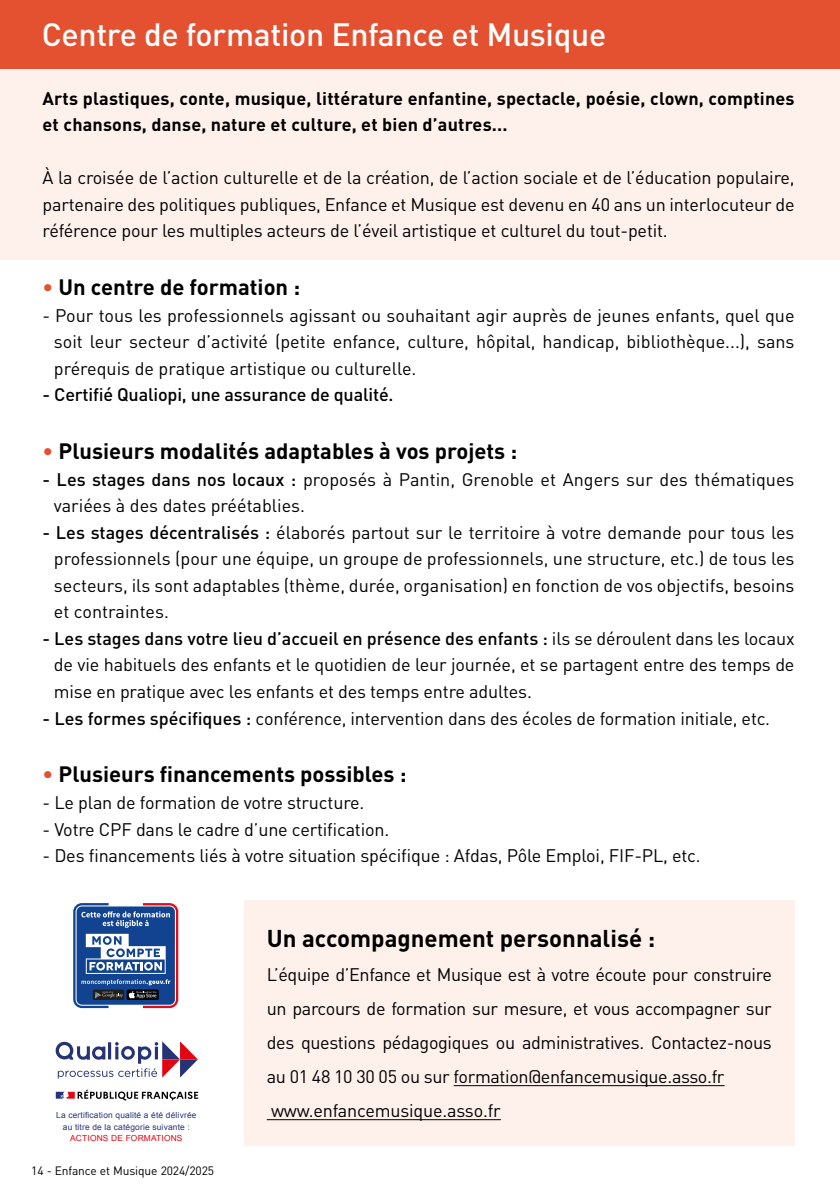
<style>
.page{position:relative;width:840px;height:1191px;background:#fff}
.page>*{position:absolute;margin:0;border:0;box-sizing:border-box;transform-origin:0 0}
.t1{font:500 32px "DINOT";letter-spacing:-.01em;color:#fff}
.t2{font:700 24px "DINOT";color:#000}
.t3{font:700 22px "DINOT";color:#000}
.t4{font:18px/26.6px "DINOT";letter-spacing:-.01em;color:#000;text-align:justify}
.t5{font:700 18px/26.6px "DINOT";letter-spacing:.01em;color:#000}
.t6{font:500 18px "DINOT";letter-spacing:-.01em;color:#000}
.t7{font:12px "DINOT";letter-spacing:-.01em;color:#000}
.t8{font:8.4px/11.4px "Arial";letter-spacing:.02em;color:#263374;text-align:center}
.t9{font:8.4px "Arial";letter-spacing:.02em;color:#e30612}
.s1{color:#e45131}
.s2{font-weight:500}
</style>
<div class="page">
<div style="left:244px;top:900px;width:550px;height:245px;background:#fef0eb"></div>
<hr style="left:453px;top:1085px;width:271px;height:1px;background:#000">
<hr style="left:266px;top:1119px;width:234px;height:1px;background:#000">
<div style="left:0;top:0;width:839px;height:259px;background:#fef0eb"></div>
<div style="left:0;top:0;width:839px;height:68px;background:#e45131"></div>
<svg style="left:73px;top:903px;width:105px;height:105px;background:#526da1"></svg>
<svg style="left:56px;top:1041px;width:142px;height:37px"></svg>
<svg style="left:56px;top:1089px;width:142px;height:11px"></svg>
<h1 class="t1" style="left:42px;top:13px;width:565px">Centre de formation Enfance et Musique</h1>
<p class="t5" style="left:43px;top:84px;width:753px">Arts plastiques, conte, musique, littérature enfantine, spectacle, poésie, clown, comptines et chansons, danse, nature et culture, et bien d’autres...</p>
<p class="t4" style="left:43px;top:164px;width:753px">À la croisée de l’action culturelle et de la création, de l’action sociale et de l’éducation populaire, partenaire des politiques publiques, Enfance et Musique est devenu en 40 ans un interlocuteur de référence pour les multiples acteurs de l’éveil artistique et culturel du tout-petit.</p>
<p class="t3" style="left:43px;top:272px;width:259px"><span class="s1">•</span> Un centre de formation :</p>
<p class="t4" style="left:54px;top:301px;width:741px;text-indent:-11px">- Pour tous les professionnels agissant ou souhaitant agir auprès de jeunes enfants, quel que soit leur secteur d’activité (petite enfance, culture, hôpital, handicap, bibliothèque...), sans prérequis de pratique artistique ou culturelle.</p>
<p class="t6" style="left:43px;top:382px;width:352px">- Certifié Qualiopi, une assurance de qualité.</p>
<p class="t3" style="left:43px;top:436px;width:476px"><span class="s1">•</span> Plusieurs modalités adaptables à vos projets :</p>
<p class="t4" style="left:54px;top:465px;width:741px;text-indent:-11px"><span class="s2">- Les stages dans nos locaux :</span> proposés à Pantin, Grenoble et Angers sur des thématiques variées à des dates préétablies.</p>
<p class="t4" style="left:54px;top:518px;width:741px;text-indent:-11px"><span class="s2">- Les stages décentralisés :</span> élaborés partout sur le territoire à votre demande pour tous les professionnels (pour une équipe, un groupe de professionnels, une structure, etc.) de tous les secteurs, ils sont adaptables (thème, durée, organisation) en fonction de vos objectifs, besoins et contraintes.</p>
<p class="t4" style="left:54px;top:624px;width:741px;text-indent:-11px"><span class="s2">- Les stages dans votre lieu d’accueil en présence des enfants :</span> ils se déroulent dans les locaux de vie habituels des enfants et le quotidien de leur journée, et se partagent entre des temps de mise en pratique avec les enfants et des temps entre adultes.</p>
<p class="t4" style="left:43px;top:704px;width:728px"><span class="s2">- Les formes spécifiques :</span> conférence, intervention dans des écoles de formation initiale, etc.</p>
<p class="t3" style="left:43px;top:759px;width:365px"><span class="s1">•</span> Plusieurs financements possibles :</p>
<p class="t4" style="left:43px;top:788px;width:323px">- Le plan de formation de votre structure.</p>
<p class="t4" style="left:43px;top:815px;width:348px">- Votre CPF dans le cadre d’une certification.</p>
<p class="t4" style="left:43px;top:841px;width:659px">- Des financements liés à votre situation spécifique : Afdas, Pôle Emploi, FIF-PL, etc.</p>
<p class="t8" style="left:56px;top:1109px;width:142px">La certification qualité a été délivrée au titre de la catégorie suivante :</p>
<p class="t9" style="left:70px;top:1132px;width:114px">ACTIONS DE FORMATIONS</p>
<p class="t7" style="left:31px;top:1162px;width:184px">14 - Enfance et Musique 2024/2025</p>
<h2 class="t2" style="left:266px;top:922px;width:390px">Un accompagnement personnalisé :</h2>
<p class="t4" style="left:266px;top:956px;width:506px;line-height:34px;text-align:left">L’équipe d’Enfance et Musique est à votre écoute pour construire un parcours de formation sur mesure, et vous accompagner sur des questions pédagogiques ou administratives. Contactez-nous au 01 48 10 30 05 ou sur formation@enfancemusique.asso.fr www.enfancemusique.asso.fr</p>
</div>
